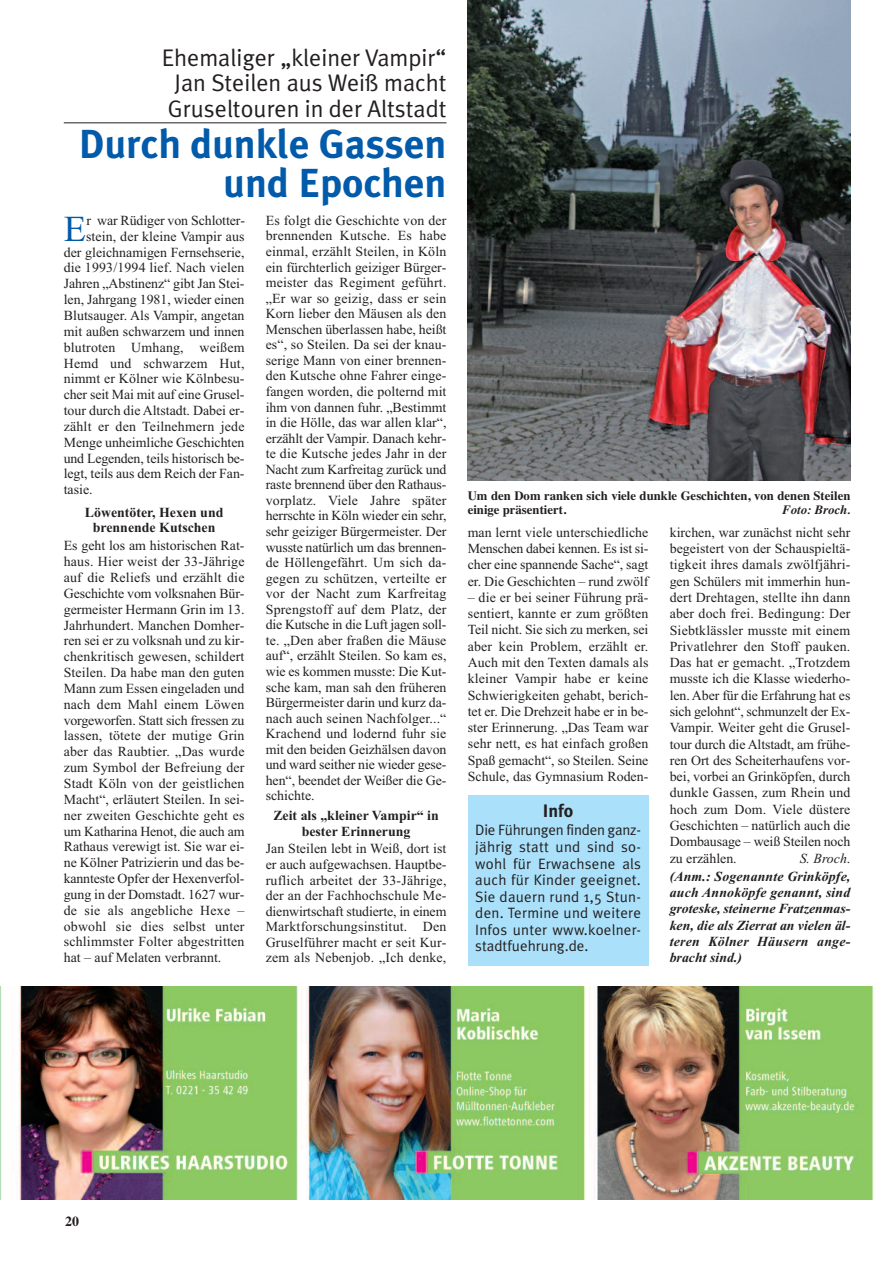
<style>
.page{position:relative;width:893px;height:1263px;background:#fff}
.page>*{position:absolute;margin:0;border:0;box-sizing:border-box;transform-origin:0 0}
.t1{font:700 40.5px/39px "Meta Plus";color:#015aaa;text-align:right}
.t2{font:36.6px "Times";color:#015aaa}
.t3{font:24px/25.5px "Meta Plus Normal";color:#231f20;text-align:justify}
.t4{font:700 18px "Meta Plus";color:#231f20}
.t5{font:15px/16.5px "Meta Plus Normal";letter-spacing:.015em;color:#231f20;text-align:justify}
.t6{font:13.8px/15.6px "Times";color:#231f20;text-align:justify}
.t7{font:italic 700 13.8px/16.4px "Times";letter-spacing:.01em;color:#231f20;text-align:right}
.t8{font:700 13.8px/15.9px "Times";color:#231f20;text-align:center}
.t9{font:700 12.75px/14.2px "Times";color:#231f20}
.t10{font:italic 700 12.75px "Times";color:#231f20}
.s1{font-weight:400}
.s2{font-weight:400;font-style:normal}
</style>
<div class="page">
<img style="left:0;top:987px;width:874px;height:212px">
<img style="left:468px;top:0;width:382px;height:480px">
<hr style="left:64px;top:122px;width:382px;height:1px;background:#231f20">
<div style="left:468px;top:795px;width:180px;height:170px;background:#aae0f9"></div>
<h3 class="t3" style="left:162px;top:45px;width:286px">Ehemaliger „kleiner Vampir“ Jan Steilen aus Weiß macht Gruseltouren in der Altstadt</h3>
<h1 class="t1" style="left:79px;top:124px;width:369px">Durch dunkle Gassen und Epochen</h1>
<h2 class="t2" style="left:64px;top:207px;width:24px">E</h2>
<p class="t6" style="left:87px;top:212px;width:160px">r war Rüdiger von Schlotter-</p>
<p class="t6" style="left:86px;top:228px;width:160px">stein, der kleine Vampir aus</p>
<p class="t6" style="left:64px;top:244px;width:182px">der gleichnamigen Fernsehserie,</p>
<p class="t6" style="left:64px;top:260px;width:182px">die 1993/1994 lief. Nach vielen</p>
<p class="t6" style="left:64px;top:276px;width:182px">Jahren „Abstinenz“ gibt Jan Stei-</p>
<p class="t6" style="left:64px;top:292px;width:182px">len, Jahrgang 1981, wieder einen</p>
<p class="t6" style="left:64px;top:307px;width:182px">Blutsauger. Als Vampir, angetan</p>
<p class="t6" style="left:64px;top:323px;width:182px">mit außen schwarzem und innen</p>
<p class="t6" style="left:64px;top:339px;width:182px">blutroten Umhang, weißem</p>
<p class="t6" style="left:64px;top:355px;width:182px">Hemd und schwarzem Hut,</p>
<p class="t6" style="left:64px;top:371px;width:182px">nimmt er Kölner wie Kölnbesu-</p>
<p class="t6" style="left:64px;top:387px;width:182px">cher seit Mai mit auf eine Grusel-</p>
<p class="t6" style="left:64px;top:402px;width:182px">tour durch die Altstadt. Dabei er-</p>
<p class="t6" style="left:64px;top:418px;width:182px">zählt er den Teilnehmern jede</p>
<p class="t6" style="left:64px;top:434px;width:182px">Menge unheimliche Geschichten</p>
<p class="t6" style="left:64px;top:450px;width:182px">und Legenden, teils historisch be-</p>
<p class="t6" style="left:64px;top:466px;width:182px">legt, teils aus dem Reich der Fan-</p>
<p class="t6" style="left:64px;top:482px;width:30px">tasie.</p>
<p class="t8" style="left:85px;top:504px;width:140px">Löwentöter, Hexen und brennende Kutschen</p>
<p class="t6" style="left:64px;top:538px;width:182px">Es geht los am historischen Rat&shy;haus. Hier weist der 33-Jährige auf die Reliefs und erzählt die Geschichte vom volksnahen Bür&shy;germeister Hermann Grin im 13.<br>Jahrhundert. Manchen Domher&shy;ren sei er zu volksnah und zu kir&shy;chenkritisch gewesen, schildert Steilen. Da habe man den guten Mann zum Essen eingeladen und nach dem Mahl einem Löwen vorgeworfen. Statt sich fressen zu lassen, tötete der mutige Grin aber das Raubtier. „Das wurde zum Symbol der Befreiung der Stadt Köln von der geistlichen Macht“, erläutert Steilen. In sei&shy;ner zweiten Geschichte geht es um Katharina Henot, die auch am Rathaus verewigt ist. Sie war ei&shy;ne Kölner Patrizierin und das be&shy;kannteste Opfer der Hexenverfol&shy;gung in der Domstadt. 1627 wur&shy;de sie als angebliche Hexe – obwohl sie dies selbst unter schlimmster Folter abgestritten hat – auf Melaten verbrannt.</p>
<p class="t6" style="left:266px;top:212px;width:182px">Es folgt die Geschichte von der brennenden Kutsche. Es habe einmal, erzählt Steilen, in Köln ein fürchterlich geiziger Bürger&shy;meister das Regiment geführt. „Er war so geizig, dass er sein Korn lieber den Mäusen als den Menschen überlassen habe, heißt es“, so Steilen. Da sei der knau&shy;serige Mann von einer brennen&shy;den Kutsche ohne Fahrer einge&shy;fangen worden, die polternd mit ihm von dannen fuhr. „Bestimmt in die Hölle, das war allen klar“, erzählt der Vampir. Danach kehr&shy;te die Kutsche jedes Jahr in der Nacht zum Karfreitag zurück und raste brennend über den Rathaus&shy;vorplatz. Viele Jahre später herrschte in Köln wieder ein sehr, sehr geiziger Bürgermeister. Der wusste natürlich um das brennen&shy;de Höllengefährt. Um sich da&shy;gegen zu schützen, verteilte er vor der Nacht zum Karfreitag Sprengstoff auf dem Platz, der die Kutsche in die Luft jagen soll&shy;te. „Den aber fraßen die Mäuse auf“, erzählt Steilen. So kam es, wie es kommen musste: Die Kut&shy;sche kam, man sah den früheren Bürgermeister darin und kurz da&shy;nach auch seinen Nachfolger...“ Krachend und lodernd fuhr sie mit den beiden Geizhälsen davon und ward seither nie wieder gese&shy;hen“, beendet der Weißer die Ge&shy;schichte.</p>
<p class="t8" style="left:273px;top:808px;width:167px">Zeit als „kleiner Vampir“ in bester Erinnerung</p>
<p class="t6" style="left:266px;top:841px;width:182px">Jan Steilen lebt in Weiß, dort ist er auch aufgewachsen. Hauptbe&shy;ruflich arbeitet der 33-Jährige, der an der Fachhochschule Me&shy;dienwirtschaft studierte, in einem Marktforschungsinstitut. Den Gruselführer macht er seit Kur&shy;zem als Nebenjob. „Ich denke,</p>
<p class="t9" style="left:468px;top:488px;width:384px">Um den Dom ranken sich viele dunkle Geschichten, von denen Steilen einige präsentiert.</p>
<p class="t10" style="left:782px;top:502px;width:70px">Foto: Broch.</p>
<p class="t6" style="left:468px;top:524px;width:182px;line-height:16.2px">man lernt viele unterschiedliche Menschen dabei kennen. Es ist si&shy;cher eine spannende Sache“, sagt er. Die Geschichten – rund zwölf</p>
<p class="t6" style="left:468px;top:589px;width:182px;line-height:16.2px">– die er bei seiner Führung prä&shy;sentiert, kannte er zum größten Teil nicht. Sie sich zu merken, sei aber kein Problem, erzählt er.<br>Auch mit den Texten damals als kleiner Vampir habe er keine Schwierigkeiten gehabt, berich&shy;tet er. Die Drehzeit habe er in be&shy;ster Erinnerung. „Das Team war sehr nett, es hat einfach großen Spaß gemacht“, so Steilen. Seine Schule, das Gymnasium Roden-</p>
<h3 class="t4" style="left:543px;top:800px;width:32px">Info</h3>
<p class="t5" style="left:475px;top:822px;width:167px">Die Führungen finden ganz&shy;jährig statt und sind so&shy;wohl für Erwachsene als auch für Kinder geeignet.<br>Sie dauern rund 1,5 Stun&shy;den. Termine und weitere Infos unter www.koelner&shy;stadtfuehrung.de.</p>
<p class="t6" style="left:670px;top:524px;width:182px;line-height:16.4px">kirchen, war zunächst nicht sehr begeistert von der Schauspieltä&shy;tigkeit ihres damals zwölfjähri&shy;gen Schülers mit immerhin hun&shy;dert Drehtagen, stellte ihn dann aber doch frei. Bedingung: Der Siebtklässler musste mit einem Privatlehrer den Stoff pauken.<br>Das hat er gemacht. „Trotzdem musste ich die Klasse wiederho&shy;len. Aber für die Erfahrung hat es sich gelohnt“, schmunzelt der Ex-Vampir. Weiter geht die Grusel&shy;tour durch die Altstadt, am frühe&shy;ren Ort des Scheiterhaufens vor&shy;bei, vorbei an Grinköpfen, durch dunkle Gassen, zum Rhein und hoch zum Dom. Viele düstere Geschichten – natürlich auch die Dombausage – weiß Steilen noch zu erzählen.</p>
<p class="t7" style="left:670px;top:848px;width:182px;line-height:18.5px"><span class="s1">S. Broch</span><span class="s2">.<br></span>(Anm.: Sogenannte Grinköpfe,</p>
<p class="t7" style="left:670px;top:884px;width:182px;text-align:justify">auch Annoköpfe genannt, sind groteske, steinerne Fratzenmas&shy;ken, die als Zierrat an vielen äl&shy;teren Kölner Häusern ange&shy;bracht sind.)</p>
<p class="t8" style="left:65px;top:1213px;width:15px">20</p>
</div>
